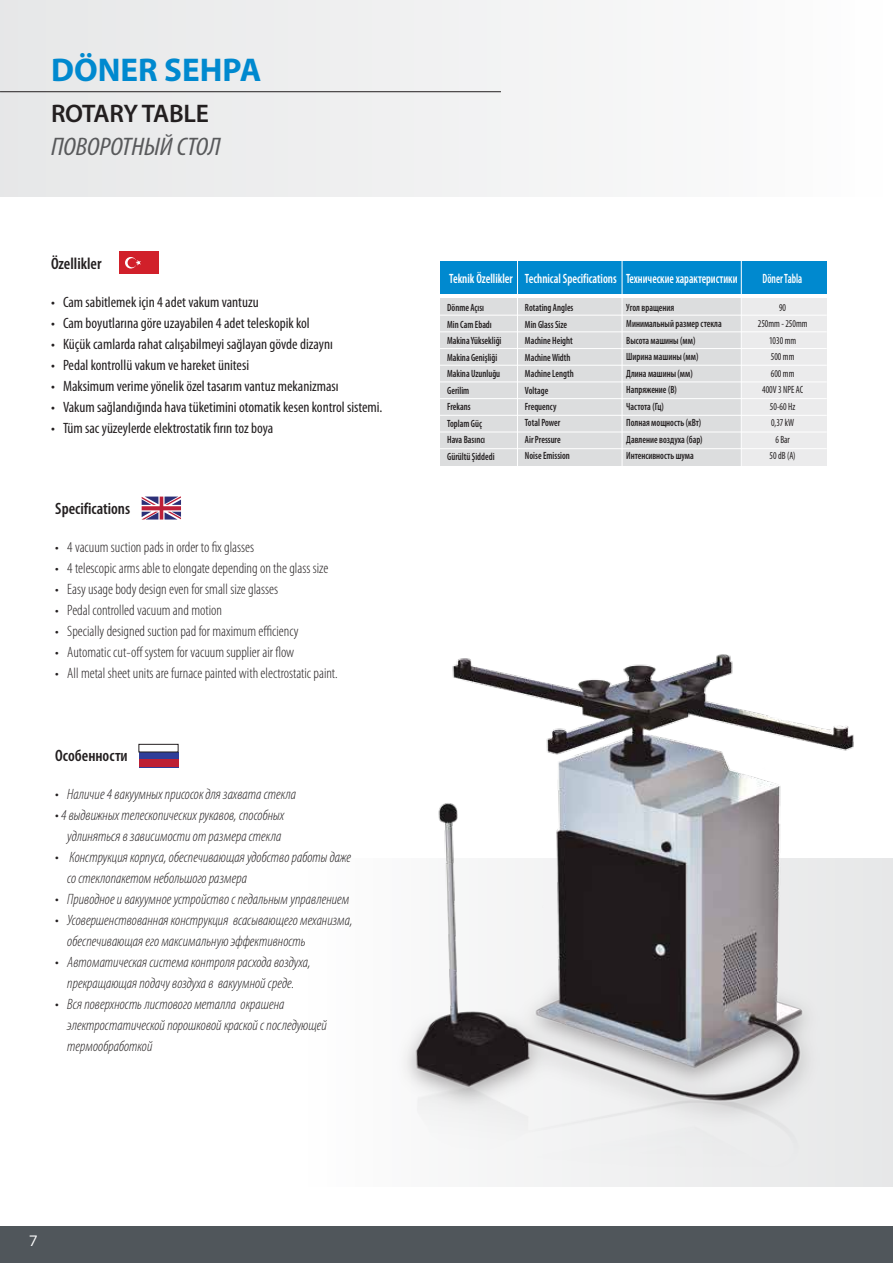
<style>
.page{position:relative;width:893px;height:1263px;background:#fff}
.page>*{position:absolute;margin:0;border:0;box-sizing:border-box;transform-origin:0 0}
.t1{font:700 33px "Myriad Pro";color:#0089cf}
.t2{font:italic condensed 25.5px "Myriad Pro";color:#58595b;scale:1.1 1}
.t3{font:600 25.5px "Myriad Pro";letter-spacing:-.01em;color:#231f20}
.t4{font:600 condensed 16.5px "Myriad Pro";color:#231f20}
.t5{font:italic 300 condensed 15px/21px "Myriad Pro";color:#231f20}
.t6{font:condensed 15px "Myriad Pro";color:#231f20}
.t7{font:300 condensed 15px "Myriad Pro";color:#231f20}
.t8{font:15px "Gotham";color:#fff}
.t9{font:600 condensed 13.5px "Myriad Pro";color:#fff;scale:.88 1}
.t10{font:600 condensed 13.5px "Myriad Pro";color:#fff;scale:.76 1}
.t11{font:600 condensed 10.5px/16.5px "Myriad Pro";color:#231f20;scale:.88 1}
.t12{font:condensed 10.5px/16.5px "Myriad Pro";color:#231f20;text-align:center;scale:.88 1}
</style>
<div class="page">
<div style="left:872px;top:859px;width:21px;height:328px;background:#e7e7e8"></div>
<img style="left:403px;top:654px;width:469px;height:533px">
<div style="left:0;top:1227px;width:893px;height:36px;background:#50565b"></div>
<div style="left:0;top:0;width:893px;height:196px;background:#f1f2f2"></div>
<hr style="left:0;top:91px;width:501px;height:1px;background:#231f20">
<div style="left:737px;top:298px;width:90px;height:167px;background:#ebebec"></div>
<div style="left:440px;top:298px;width:301px;height:167px;background:#dcddde"></div>
<div style="left:440px;top:261px;width:387px;height:33px;background:#0089cf"></div>
<hr style="left:440px;top:315px;width:387px;height:1px;background:#fff">
<hr style="left:440px;top:331px;width:387px;height:1px;background:#fff">
<hr style="left:440px;top:348px;width:387px;height:1px;background:#fff">
<hr style="left:440px;top:365px;width:387px;height:1px;background:#fff">
<hr style="left:440px;top:382px;width:387px;height:1px;background:#fff">
<hr style="left:440px;top:398px;width:387px;height:1px;background:#fff">
<hr style="left:440px;top:415px;width:387px;height:1px;background:#fff">
<hr style="left:440px;top:432px;width:387px;height:1px;background:#fff">
<hr style="left:440px;top:448px;width:387px;height:1px;background:#fff">
<hr style="left:517px;top:259px;width:1px;height:209px;background:#fff">
<hr style="left:622px;top:259px;width:1px;height:209px;background:#fff">
<hr style="left:741px;top:259px;width:1px;height:209px;background:#fff">
<div style="left:119px;top:251px;width:40px;height:23px;background:#d1202a"></div>
<svg style="left:125px;top:257px;width:12px;height:11px"></svg>
<div style="left:128px;top:258px;width:9px;height:9px;background:#d1202a;border-radius:50%"></div>
<svg style="left:136px;top:260px;width:5px;height:5px"></svg>
<svg style="left:142px;top:497px;width:39px;height:22px"></svg>
<div style="left:139px;top:752px;width:39px;height:15px;background:#303e99"></div>
<div style="left:139px;top:760px;width:39px;height:7px;background:#bd1f34"></div>
<div style="left:139px;top:744px;width:39px;height:8px;background:#fff;border:1px solid #231f20"></div>
<h1 class="t1" style="left:51px;top:48px;width:212px">DÖNER SEHPA</h1>
<h2 class="t3" style="left:51px;top:100px;width:159px">ROTARY TABLE</h2>
<h2 class="t2" style="left:51px;top:131px;width:156px">ПОВОРОТНЫЙ СТОЛ</h2>
<p class="t4" style="left:51px;top:254px;width:52px">Özellikler</p>
<p class="t6" style="left:51px;top:294px;width:209px">• Cam sabitlemek için 4 adet vakum vantuzu</p>
<p class="t6" style="left:51px;top:315px;width:260px">• Cam boyutlarına göre uzayabilen 4 adet teleskopik kol</p>
<p class="t6" style="left:51px;top:336px;width:283px">• Küçük camlarda rahat calışabilmeyi sağlayan gövde dizaynı</p>
<p class="t6" style="left:51px;top:357px;width:200px">• Pedal kontrollü vakum ve hareket ünitesi</p>
<p class="t6" style="left:51px;top:378px;width:289px">• Maksimum verime yönelik özel tasarım vantuz mekanizması</p>
<p class="t6" style="left:51px;top:399px;width:333px">• Vakum sağlandığında hava tüketimini otomatik kesen kontrol sistemi.</p>
<p class="t6" style="left:51px;top:420px;width:224px">• Tüm sac yüzeylerde elektrostatik fırın toz boya</p>
<p class="t4" style="left:55px;top:500px;width:76px">Specifications</p>
<p class="t7" style="left:55px;top:539px;width:200px">• 4 vacuum suction pads in order to fix glasses</p>
<p class="t7" style="left:55px;top:560px;width:274px">• 4 telescopic arms able to elongate depending on the glass size</p>
<p class="t7" style="left:55px;top:581px;width:224px">• Easy usage body design even for small size glasses</p>
<p class="t7" style="left:55px;top:602px;width:168px">• Pedal controlled vacuum and motion</p>
<p class="t7" style="left:55px;top:623px;width:245px">• Specially designed suction pad for maximum efficiency</p>
<p class="t7" style="left:55px;top:644px;width:240px">• Automatic cut-off system for vacuum supplier air flow</p>
<p class="t7" style="left:55px;top:665px;width:284px">• All metal sheet units are furnace painted with electrostatic paint.</p>
<p class="t4" style="left:55px;top:747px;width:74px">Особенности</p>
<p class="t5" style="left:55px;top:784px;width:242px">• Наличие 4 вакуумных присосок для захвата стекла</p>
<p class="t5" style="left:55px;top:805px;width:231px;text-align:center">• 4 выдвижных телескопических рукавов, способных удлиняться в зависимости от размера стекла</p>
<p class="t5" style="left:67px;top:847px;width:285px;text-indent:-12px">• Конструкция корпуса, обеспечивающая удобство работы даже со стеклопакетом небольшого размера</p>
<p class="t5" style="left:55px;top:889px;width:296px">• Приводное и вакуумное устройство с педальным управлением</p>
<p class="t5" style="left:67px;top:910px;width:287px;text-indent:-12px">• Усовершенствованная конструкция всасывающего механизма, обеспечивающая его максимальную эффективность</p>
<p class="t5" style="left:55px;top:952px;width:257px;text-align:center">• Автоматическая система контроля расхода воздуха, прекращающая подачу воздуха в вакуумной среде.</p>
<p class="t5" style="left:67px;top:994px;width:261px;text-indent:-12px">• Вся поверхность листового металла окрашена электростатической порошковой краской с последующей термообработкой</p>
<p class="t9" style="left:449px;top:271px;width:329px">Teknik Özellikler Technical Specifications Технические характеристики</p>
<p class="t10" style="left:762px;top:271px;width:54px">Döner Tabla</p>
<p class="t11" style="left:447px;top:299px;width:63px">Dönme Açısı<br>Min Cam Ebadı<br>Makina Yüksekliği<br>Makina Genişliği<br>Makina Uzunluğu<br>Gerilim<br>Frekans<br>Toplam Güç<br>Hava Basıncı<br>Gürültü Şiddedi</p>
<p class="t11" style="left:525px;top:299px;width:57px">Rotating Angles<br>Min Glass Size<br>Machine Height<br>Machine Width<br>Machine Length<br>Voltage<br>Frequency<br>Total Power<br>Air Pressure<br>Noise Emission</p>
<p class="t11" style="left:626px;top:299px;width:110px">Угол вращения<br>Mинимальный размер стекла<br>Высота машины (мм)<br>Ширина машины (мм)<br>Длина машины (мм)<br>Напряжение (В)<br>Частота (Гц)<br>Полная мощность (кВт)<br>Давление воздуха (бар)<br>Интенсивность шума</p>
<p class="t12" style="left:758px;top:299px;width:58px">90<br>250mm - 250mm<br>1030 mm<br>500 mm<br>600 mm<br>400V 3 NPE AC<br>50-60 Hz<br>0,37 kW<br>6 Bar<br>50 dB (A)</p>
<p class="t8" style="left:29px;top:1231px;width:10px">7</p>
</div>
